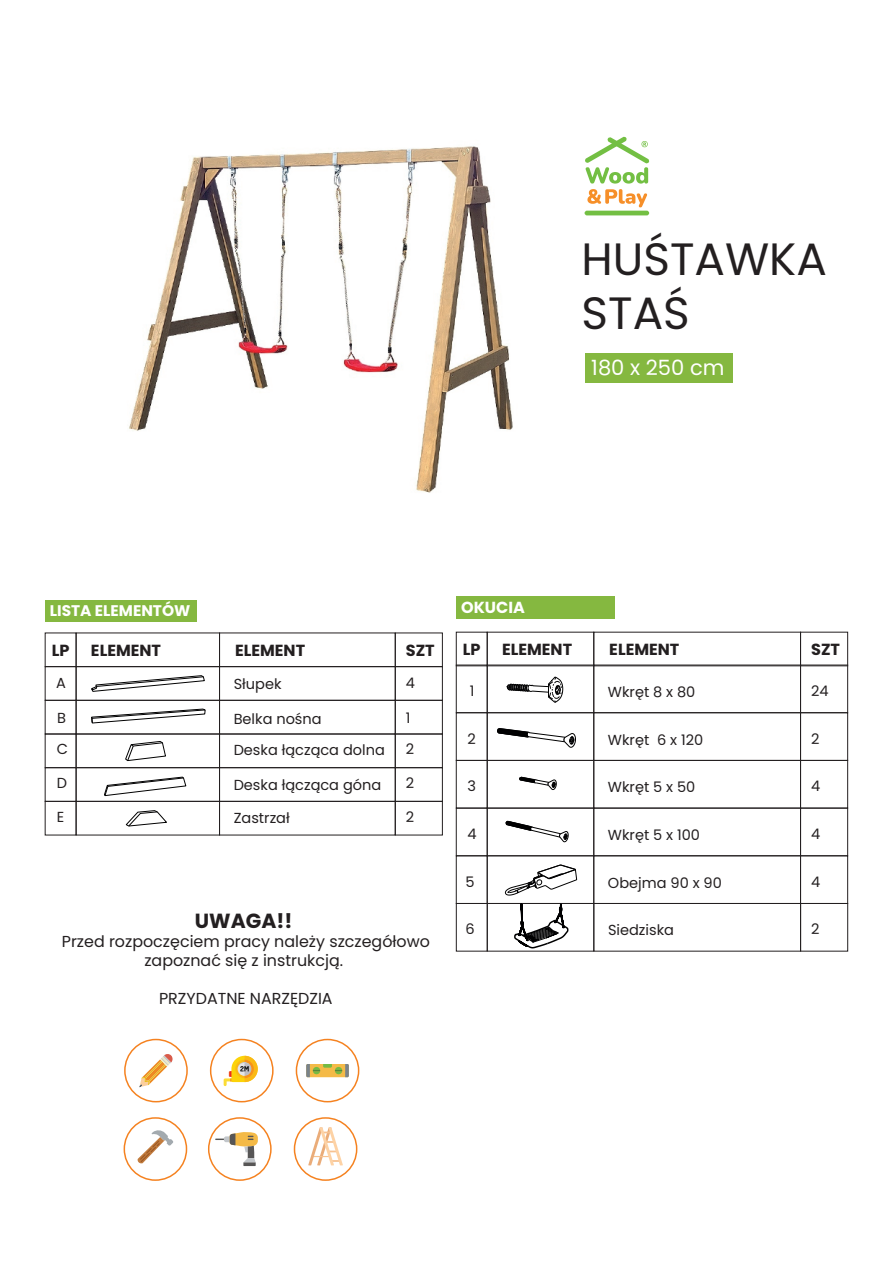
<style>
.page{position:relative;width:893px;height:1263px;background:#fff}
.page>*{position:absolute;margin:0;border:0;box-sizing:border-box;transform-origin:0 0}
.t1{font:45.3px/54.3px "Poppins";color:#231f20}
.t2{font:21px "Poppins";color:#fff}
.t3{font:700 20.4px "Poppins";color:#231f20}
.t4{font:700 16.05px "Poppins";color:#231f20}
.t5{font:700 16.05px "Poppins";color:#fff}
.t6{font:15.9px/19px "Poppins";color:#231f20;text-align:center}
.t7{font:700 15.45px "Poppins";color:#fff}
.t8{font:14.55px "Poppins";color:#231f20}
</style>
<div class="page">
<svg style="left:139px;top:1054px;width:34px;height:33px"></svg>
<svg style="left:224px;top:1056px;width:34px;height:30px"></svg>
<svg style="left:306px;top:1064px;width:43px;height:13px"></svg>
<div style="left:124px;top:1039px;width:64px;height:63px;border:2px solid #f58220;border-radius:50%"></div>
<div style="left:210px;top:1039px;width:64px;height:63px;border:2px solid #f58220;border-radius:50%"></div>
<div style="left:296px;top:1039px;width:63px;height:63px;border:2px solid #f58220;border-radius:50%"></div>
<svg style="left:308px;top:1127px;width:35px;height:38px"></svg>
<svg style="left:138px;top:1130px;width:35px;height:33px"></svg>
<svg style="left:215px;top:1132px;width:43px;height:34px"></svg>
<div style="left:124px;top:1117px;width:63px;height:64px;border:2px solid #f58220;border-radius:50%"></div>
<div style="left:208px;top:1117px;width:64px;height:64px;border:2px solid #f58220;border-radius:50%"></div>
<div style="left:294px;top:1117px;width:63px;height:64px;border:2px solid #f58220;border-radius:50%"></div>
<div style="left:45px;top:600px;width:152px;height:21px;background:#85b840"></div>
<div style="left:395px;top:633px;width:48px;height:34px;border:1px solid #231f20"></div>
<div style="left:45px;top:666px;width:31px;height:35px;border:1px solid #231f20"></div>
<div style="left:76px;top:666px;width:144px;height:35px;border:1px solid #231f20"></div>
<div style="left:219px;top:666px;width:177px;height:35px;border:1px solid #231f20"></div>
<div style="left:395px;top:666px;width:48px;height:35px;border:1px solid #231f20"></div>
<div style="left:45px;top:700px;width:31px;height:34px;border:1px solid #231f20"></div>
<div style="left:76px;top:700px;width:144px;height:34px;border:1px solid #231f20"></div>
<div style="left:219px;top:700px;width:177px;height:34px;border:1px solid #231f20"></div>
<div style="left:395px;top:700px;width:48px;height:34px;border:1px solid #231f20"></div>
<div style="left:76px;top:734px;width:144px;height:34px;border:1px solid #231f20"></div>
<div style="left:219px;top:734px;width:177px;height:34px;border:1px solid #231f20"></div>
<div style="left:395px;top:734px;width:48px;height:34px;border:1px solid #231f20"></div>
<div style="left:45px;top:767px;width:31px;height:35px;border:1px solid #231f20"></div>
<div style="left:76px;top:767px;width:144px;height:35px;border:1px solid #231f20"></div>
<div style="left:219px;top:767px;width:177px;height:35px;border:1px solid #231f20"></div>
<div style="left:395px;top:767px;width:48px;height:35px;border:1px solid #231f20"></div>
<div style="left:76px;top:801px;width:144px;height:34px;border:1px solid #231f20"></div>
<div style="left:219px;top:801px;width:177px;height:34px;border:1px solid #231f20"></div>
<div style="left:395px;top:801px;width:48px;height:34px;border:1px solid #231f20"></div>
<div style="left:456px;top:596px;width:158px;height:23px;background:#85b840"></div>
<div style="left:456px;top:632px;width:32px;height:34px;border:1px solid #231f20"></div>
<div style="left:800px;top:632px;width:48px;height:34px;border:1px solid #231f20"></div>
<div style="left:456px;top:665px;width:32px;height:48px;border:1px solid #231f20"></div>
<div style="left:487px;top:665px;width:107px;height:48px;border:1px solid #231f20"></div>
<div style="left:593px;top:665px;width:208px;height:48px;border:1px solid #231f20"></div>
<div style="left:800px;top:665px;width:48px;height:48px;border:1px solid #231f20"></div>
<div style="left:456px;top:712px;width:32px;height:49px;border:1px solid #231f20"></div>
<div style="left:487px;top:712px;width:107px;height:49px;border:1px solid #231f20"></div>
<div style="left:593px;top:712px;width:208px;height:49px;border:1px solid #231f20"></div>
<div style="left:800px;top:712px;width:48px;height:49px;border:1px solid #231f20"></div>
<div style="left:456px;top:760px;width:32px;height:48px;border:1px solid #231f20"></div>
<div style="left:487px;top:760px;width:107px;height:48px;border:1px solid #231f20"></div>
<div style="left:593px;top:760px;width:208px;height:48px;border:1px solid #231f20"></div>
<div style="left:800px;top:760px;width:48px;height:48px;border:1px solid #231f20"></div>
<div style="left:456px;top:808px;width:32px;height:48px;border:1px solid #231f20"></div>
<div style="left:487px;top:808px;width:107px;height:48px;border:1px solid #231f20"></div>
<div style="left:593px;top:808px;width:208px;height:48px;border:1px solid #231f20"></div>
<div style="left:800px;top:808px;width:48px;height:48px;border:1px solid #231f20"></div>
<div style="left:456px;top:855px;width:32px;height:49px;border:1px solid #231f20"></div>
<div style="left:487px;top:855px;width:107px;height:49px;border:1px solid #231f20"></div>
<div style="left:593px;top:855px;width:208px;height:49px;border:1px solid #231f20"></div>
<div style="left:800px;top:855px;width:48px;height:49px;border:1px solid #231f20"></div>
<svg style="left:507px;top:677px;width:56px;height:26px"></svg>
<svg style="left:497px;top:712px;width:79px;height:36px"></svg>
<svg style="left:506px;top:821px;width:62px;height:22px"></svg>
<div style="left:456px;top:903px;width:32px;height:49px;border:1px solid #231f20"></div>
<div style="left:487px;top:903px;width:107px;height:49px;border:1px solid #231f20"></div>
<div style="left:593px;top:903px;width:208px;height:49px;border:1px solid #231f20"></div>
<div style="left:800px;top:903px;width:48px;height:49px;border:1px solid #231f20"></div>
<svg style="left:505px;top:865px;width:72px;height:84px"></svg>
<svg style="left:91px;top:708px;width:115px;height:16px"></svg>
<svg style="left:104px;top:776px;width:83px;height:20px"></svg>
<svg style="left:125px;top:741px;width:41px;height:20px"></svg>
<svg style="left:125px;top:810px;width:42px;height:17px"></svg>
<svg style="left:91px;top:675px;width:114px;height:17px"></svg>
<div style="left:585px;top:353px;width:148px;height:30px;background:#85b840"></div>
<img style="left:129px;top:146px;width:384px;height:347px">
<hr style="left:584px;top:211px;width:65px;height:4px;background:#73bf43;border-radius:2px">
<svg style="left:585px;top:136px;width:64px;height:71px"></svg>
<svg style="left:519px;top:777px;width:38px;height:13px"></svg>
<h1 class="t1" style="left:581px;top:232px;width:247px">HUŚTAWKA<br>STAŚ</h1>
<h2 class="t2" style="left:591px;top:356px;width:135px">180 x 250 cm</h2>
<p class="t7" style="left:50px;top:602px;width:142px">LISTA ELEMENTÓW</p>
<p class="t4" style="left:52px;top:641px;width:19px">LP</p>
<p class="t4" style="left:91px;top:641px;width:72px">ELEMENT</p>
<p class="t4" style="left:235px;top:641px;width:72px">ELEMENT</p>
<p class="t4" style="left:406px;top:641px;width:30px">SZT</p>
<p class="t8" style="left:56px;top:675px;width:11px">A</p>
<p class="t8" style="left:234px;top:676px;width:49px">Słupek</p>
<p class="t8" style="left:406px;top:675px;width:11px">4</p>
<p class="t8" style="left:57px;top:709px;width:10px">B</p>
<p class="t8" style="left:234px;top:710px;width:89px">Belka nośna</p>
<p class="t8" style="left:406px;top:709px;width:6px">1</p>
<p class="t8" style="left:57px;top:740px;width:13px">C</p>
<p class="t8" style="left:234px;top:742px;width:153px">Deska łącząca dolna</p>
<p class="t8" style="left:406px;top:740px;width:10px">2</p>
<p class="t8" style="left:57px;top:775px;width:12px">D</p>
<p class="t8" style="left:234px;top:776px;width:149px">Deska łącząca góna</p>
<p class="t8" style="left:406px;top:775px;width:10px">2</p>
<p class="t8" style="left:57px;top:809px;width:9px">E</p>
<p class="t8" style="left:234px;top:810px;width:58px">Zastrzał</p>
<p class="t8" style="left:406px;top:809px;width:10px">2</p>
<h3 class="t3" style="left:195px;top:909px;width:99px">UWAGA!!</h3>
<p class="t6" style="left:62px;top:932px;width:369px">Przed rozpoczęciem pracy należy szczegółowo zapoznać się z instrukcją.</p>
<p class="t6" style="left:159px;top:989px;width:175px">PRZYDATNE NARZĘDZIA</p>
<p class="t5" style="left:461px;top:598px;width:65px">OKUCIA</p>
<p class="t4" style="left:463px;top:640px;width:19px">LP</p>
<p class="t4" style="left:502px;top:640px;width:72px">ELEMENT</p>
<p class="t4" style="left:609px;top:640px;width:72px">ELEMENT</p>
<p class="t4" style="left:811px;top:640px;width:30px">SZT</p>
<p class="t8" style="left:470px;top:682px;width:6px">1</p>
<p class="t8" style="left:608px;top:684px;width:89px">Wkręt 8 x 80</p>
<p class="t8" style="left:811px;top:682px;width:19px">24</p>
<p class="t8" style="left:468px;top:730px;width:10px">2</p>
<p class="t8" style="left:608px;top:731px;width:97px">Wkręt 6 x 120</p>
<p class="t8" style="left:811px;top:730px;width:10px">2</p>
<p class="t8" style="left:468px;top:777px;width:10px">3</p>
<p class="t8" style="left:608px;top:778px;width:89px">Wkręt 5 x 50</p>
<p class="t8" style="left:811px;top:777px;width:11px">4</p>
<p class="t8" style="left:468px;top:825px;width:11px">4</p>
<p class="t8" style="left:608px;top:827px;width:94px">Wkręt 5 x 100</p>
<p class="t8" style="left:811px;top:825px;width:11px">4</p>
<p class="t8" style="left:465px;top:873px;width:11px">5</p>
<p class="t8" style="left:608px;top:874px;width:115px">Obejma 90 x 90</p>
<p class="t8" style="left:811px;top:873px;width:11px">4</p>
<p class="t8" style="left:465px;top:921px;width:11px">6</p>
<p class="t8" style="left:608px;top:922px;width:68px">Siedziska</p>
<p class="t8" style="left:811px;top:921px;width:10px">2</p>
</div>
